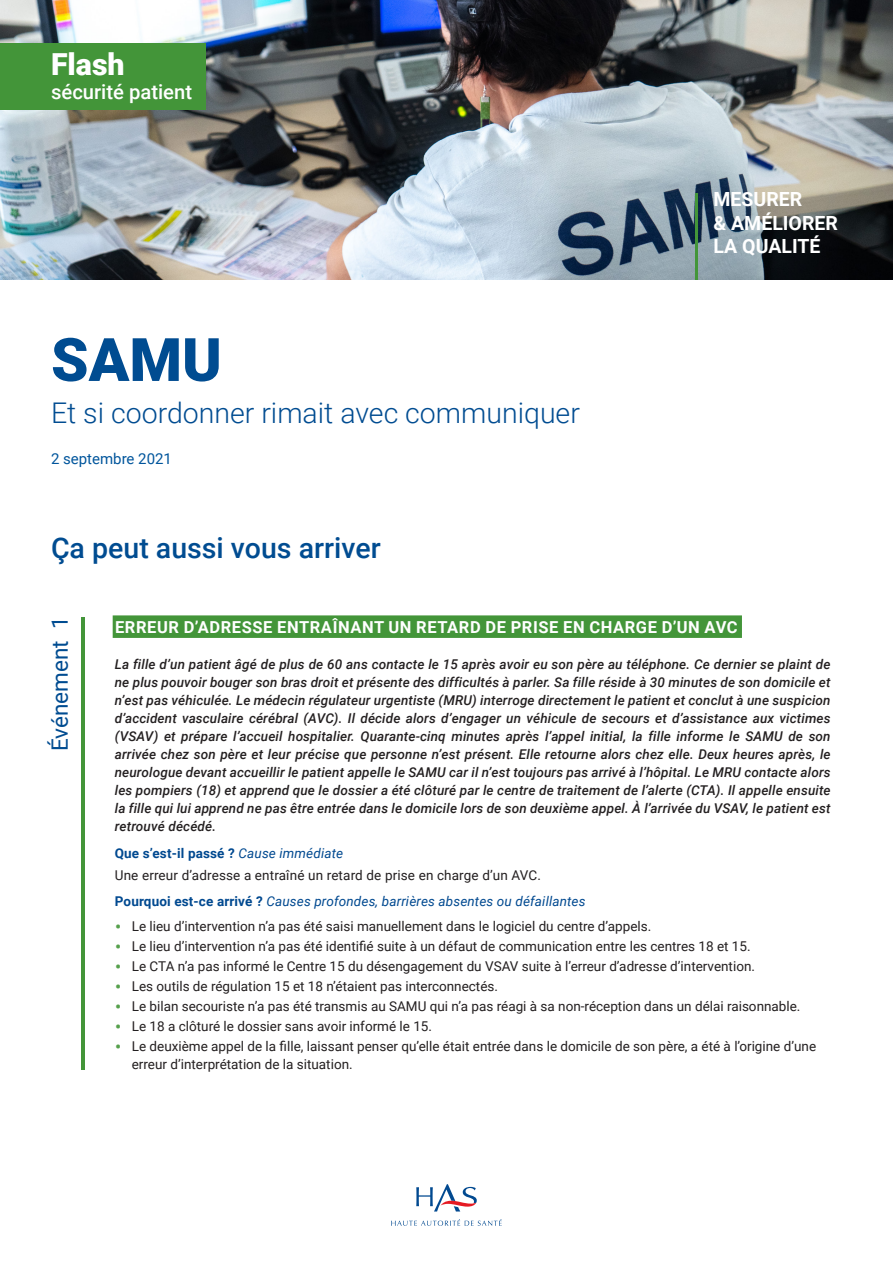
<style>
.page{position:relative;width:893px;height:1263px;background:#fff}
.page>*{position:absolute;margin:0;border:0;box-sizing:border-box;transform-origin:0 0}
.t1{font:900 60px "Roboto";color:#004c91}
.t2{font:900 30.3px "Roboto";color:#fff}
.t3{font:300 28.5px "Roboto";color:#004c91}
.t4{font:500 28.5px "Roboto";color:#004c91}
.t5{font:22.5px "Roboto";color:#004c91}
.t6{font:500 20.25px "Roboto";color:#fff}
.t7{font:700 19.5px "Roboto";color:#fff}
.RUBRIQUE{font:700 16.5px "Roboto";letter-spacing:.035em;color:#fff}
.t8{font:15px "Roboto";color:#01559c}
.t9{font:italic 500 13.5px/18px "Roboto";letter-spacing:.01em;color:#231f20;text-align:justify}
.t10{font:13.5px/18px "Roboto";color:#231f20}
.titre_1{font:italic 13.5px "Roboto";letter-spacing:.01em;color:#014990}
.titre_1-2{font:700 13.5px "Roboto";letter-spacing:.01em;color:#014990}
.s1{font-weight:400;font-style:italic}
.s2{font-weight:700;font-style:normal}
.s3{font-weight:300;font-size:21px;color:#56a04d}
</style>
<div class="page">
<svg style="left:391px;top:1219px;width:111px;height:7px"></svg>
<svg style="left:416px;top:1184px;width:61px;height:27px"></svg>
<img style="left:0;top:0;width:893px;height:280px">
<hr style="left:695px;top:193px;width:3px;height:87px;background:#439539">
<div style="left:0;top:43px;width:206px;height:67px;background:#439539"></div>
<hr style="left:82px;top:617px;width:3px;height:452px;background:#439539">
<div style="left:113px;top:615px;width:629px;height:23px;background:#439539"></div>
<p class="t2" style="left:51px;top:43px;width:75px">Flash</p>
<p class="t6" style="left:51px;top:78px;width:143px">sécurité patient</p>
<p class="t1" style="left:51px;top:318px;width:172px">SAMU</p>
<p class="t3" style="left:51px;top:393px;width:530px">Et si coordonner rimait avec communiquer</p>
<p class="t8" style="left:51px;top:449px;width:122px">2 septembre 2021</p>
<p class="t4" style="left:51px;top:528px;width:331px">Ça peut aussi vous arriver</p>
<p class="t7" style="left:713px;top:186px;width:90px">MESURER</p>
<p class="t7" style="left:713px;top:209px;width:126px">&amp; AMÉLIORER</p>
<p class="t7" style="left:713px;top:232px;width:108px">LA QUALITÉ</p>
<p class="t5" style="left:44px;top:751px;width:136px;rotate:-90deg">Événement 1</p>
<p class="RUBRIQUE" style="left:115px;top:616px;width:624px">ERREUR D’ADRESSE ENTRAÎNANT UN RETARD DE PRISE EN CHARGE D’UN AVC</p>
<p class="t9" style="left:115px;top:655px;width:717px">La fille d’un patient âgé de plus de 60 ans contacte le 15 après avoir eu son père au téléphone. Ce dernier se plaint de ne plus pouvoir bouger son bras droit et présente des difficultés à parler. Sa fille réside à 30 minutes de son domicile et n’est pas véhiculée. Le médecin régulateur urgentiste (MRU) interroge directement le patient et conclut à une suspicion d’accident vasculaire cérébral (AVC). Il décide alors d’engager un véhicule de secours et d’assistance aux victimes (VSAV) et prépare l’accueil hospitalier. Quarante-cinq minutes après l’appel initial, la fille informe le SAMU de son arrivée chez son père et leur précise que personne n’est présent. Elle retourne alors chez elle. Deux heures après, le neurologue devant accueillir le patient appelle le SAMU car il n’est toujours pas arrivé à l’hôpital. Le MRU contacte alors les pompiers (18) et apprend que le dossier a été clôturé par le centre de traitement de l’alerte (CTA). Il appelle ensuite la fille qui lui apprend ne pas être entrée dans le domicile lors de son deuxième appel. À l’arrivée du VSAV, le patient est retrouvé décédé.</p>
<p class="titre_1-2" style="left:115px;top:843px;width:230px">Que s’est-il passé ? <span class="s1">Cause immédiate</span></p>
<p class="t10" style="left:115px;top:865px;width:428px">Une erreur d’adresse a entraîné un retard de prise en charge d’un AVC.</p>
<p class="titre_1" style="left:115px;top:892px;width:472px"><span class="s2">Pourquoi est-ce arrivé ?</span> Causes profondes, barrières absentes ou défaillantes</p>
<p class="t10" style="left:115px;top:916px;width:538px"><span class="s3">•</span> Le lieu d’intervention n’a pas été saisi manuellement dans le logiciel du centre d’appels.</p>
<p class="t10" style="left:115px;top:936px;width:637px"><span class="s3">•</span> Le lieu d’intervention n’a pas été identifié suite à un défaut de communication entre les centres 18 et 15.</p>
<p class="t10" style="left:115px;top:957px;width:642px"><span class="s3">•</span> Le CTA n’a pas informé le Centre 15 du désengagement du VSAV suite à l’erreur d’adresse d’intervention.</p>
<p class="t10" style="left:115px;top:977px;width:385px"><span class="s3">•</span> Les outils de régulation 15 et 18 n’étaient pas interconnectés.</p>
<p class="t10" style="left:115px;top:997px;width:687px"><span class="s3">•</span> Le bilan secouriste n’a pas été transmis au SAMU qui n’a pas réagi à sa non-réception dans un délai raisonnable.</p>
<p class="t10" style="left:115px;top:1017px;width:319px"><span class="s3">•</span> Le 18 a clôturé le dossier sans avoir informé le 15.</p>
<p class="t10" style="left:132px;top:1037px;width:686px;text-indent:-17px"><span class="s3">•</span> Le deuxième appel de la fille, laissant penser qu’elle était entrée dans le domicile de son père, a été à l’origine d’une erreur d’interprétation de la situation.</p>
</div>
